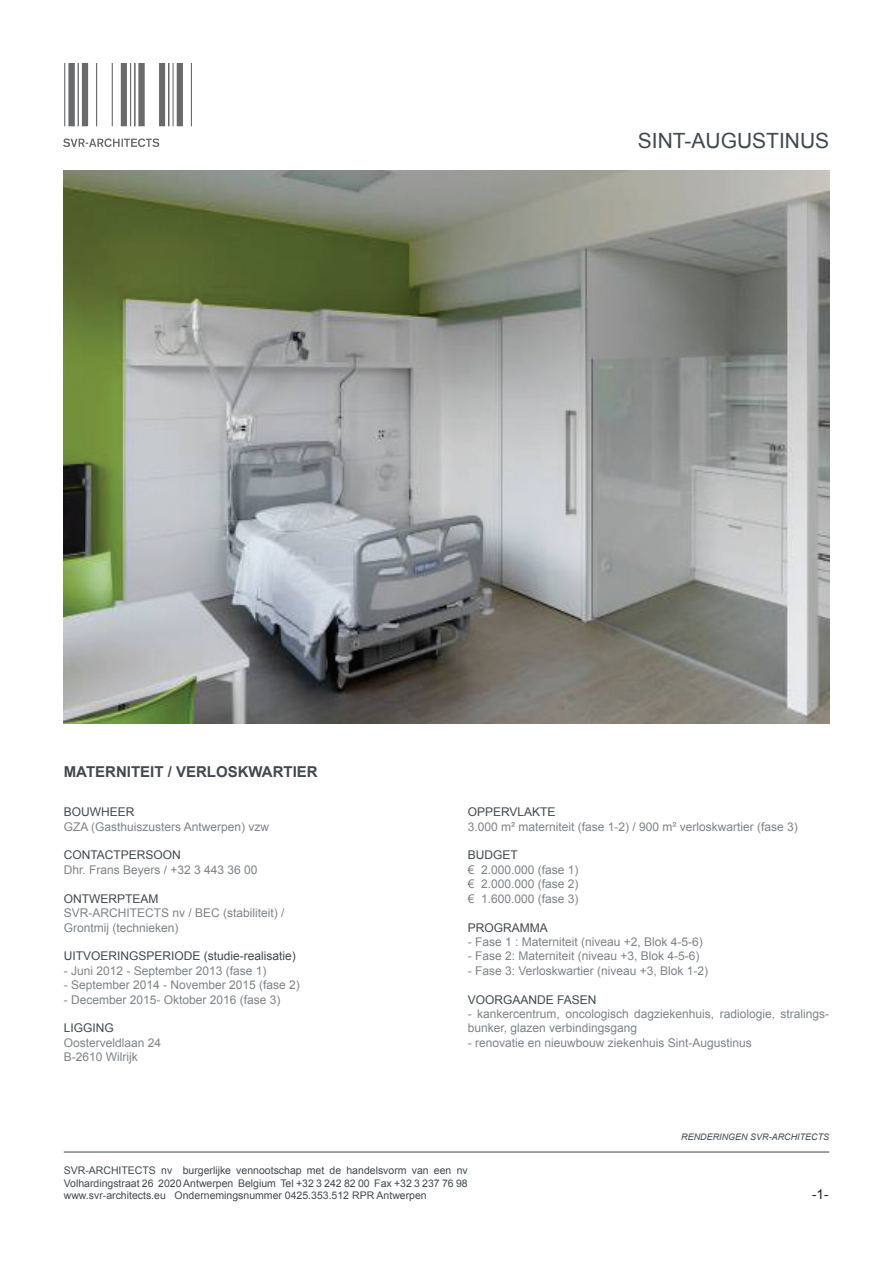
<style>
.page{position:relative;width:893px;height:1263px;background:#fff}
.page>*{position:absolute;margin:0;border:0;box-sizing:border-box;transform-origin:0 0}
.t1{font:21px "Arial";color:#40494f}
.t2{font:700 15px "Arial";color:#40494f}
.t3{font:13.5px "Arial";color:#231f20}
.t4{font:12px/14.4px "Arial";color:#7d8389}
.t5{font:12px "Arial";color:#40494f}
.t6{font:10.5px/12.6px "Arial";color:#40494f;text-align:justify}
.t7{font:italic 9px "Arial";color:#40494f}
</style>
<div class="page">
<img style="left:64px;top:64px;width:127px;height:83px">
<img style="left:64px;top:171px;width:765px;height:553px">
<hr style="left:64px;top:1151px;width:765px;height:2px;background:#7d8389">
<h1 class="t1" style="left:638px;top:127px;width:193px">SINT-AUGUSTINUS</h1>
<p class="t2" style="left:64px;top:762px;width:255px">MATERNITEIT / VERLOSKWARTIER</p>
<p class="t5" style="left:64px;top:804px;width:72px">BOUWHEER</p>
<p class="t4" style="left:64px;top:819px;width:207px">GZA (Gasthuiszusters Antwerpen) vzw</p>
<p class="t5" style="left:64px;top:847px;width:119px">CONTACTPERSOON</p>
<p class="t4" style="left:64px;top:862px;width:195px">Dhr. Frans Beyers / +32 3 443 36 00</p>
<p class="t5" style="left:64px;top:891px;width:96px">ONTWERPTEAM</p>
<p class="t4" style="left:64px;top:906px;width:222px">SVR-ARCHITECTS nv / BEC (stabiliteit) /<br>Grontmij (technieken)</p>
<p class="t5" style="left:64px;top:948px;width:234px">UITVOERINGSPERIODE (studie-realisatie)</p>
<p class="t4" style="left:64px;top:963px;width:204px">- Juni 2012 - September 2013 (fase 1)</p>
<p class="t4" style="left:64px;top:978px;width:238px">- September 2014 - November 2015 (fase 2)</p>
<p class="t4" style="left:64px;top:992px;width:218px">- December 2015- Oktober 2016 (fase 3)</p>
<p class="t5" style="left:64px;top:1020px;width:52px">LIGGING</p>
<p class="t4" style="left:64px;top:1035px;width:99px">Oosterveldlaan 24<br>B-2610 Wilrijk</p>
<p class="t5" style="left:468px;top:804px;width:89px">OPPERVLAKTE</p>
<p class="t4" style="left:468px;top:819px;width:332px">3.000 m² materniteit (fase 1-2) / 900 m² verloskwartier (fase 3)</p>
<p class="t5" style="left:468px;top:847px;width:52px">BUDGET</p>
<p class="t4" style="left:468px;top:862px;width:112px;text-align:justify">€ 2.000.000 (fase 1) € 2.000.000 (fase 2) € 1.600.000 (fase 3)</p>
<p class="t5" style="left:468px;top:919px;width:82px">PROGRAMMA</p>
<p class="t4" style="left:468px;top:934px;width:237px">- Fase 1 : Materniteit (niveau +2, Blok 4-5-6)</p>
<p class="t4" style="left:468px;top:949px;width:233px">- Fase 2: Materniteit (niveau +3, Blok 4-5-6)</p>
<p class="t4" style="left:468px;top:963px;width:242px">- Fase 3: Verloskwartier (niveau +3, Blok 1-2)</p>
<p class="t5" style="left:468px;top:991px;width:130px">VOORGAANDE FASEN</p>
<p class="t4" style="left:468px;top:1006px;width:363px">- kankercentrum, oncologisch dagziekenhuis, radiologie, stralings&shy;bunker, glazen verbindingsgang</p>
<p class="t4" style="left:468px;top:1035px;width:286px">- renovatie en nieuwbouw ziekenhuis Sint-Augustinus</p>
<p class="t7" style="left:681px;top:1131px;width:150px">RENDERINGEN SVR-ARCHITECTS</p>
<p class="t6" style="left:64px;top:1164px;width:405px">SVR-ARCHITECTS nv burgerlijke vennootschap met de handelsvorm van een nv Volhardingstraat 26 2020 Antwerpen Belgium Tel +32 3 242 82 00 Fax +32 3 237 76 98 www.svr-architects.eu Ondernemingsnummer 0425.353.512 RPR Antwerpen</p>
<p class="t3" style="left:812px;top:1186px;width:18px">-1-</p>
</div>
